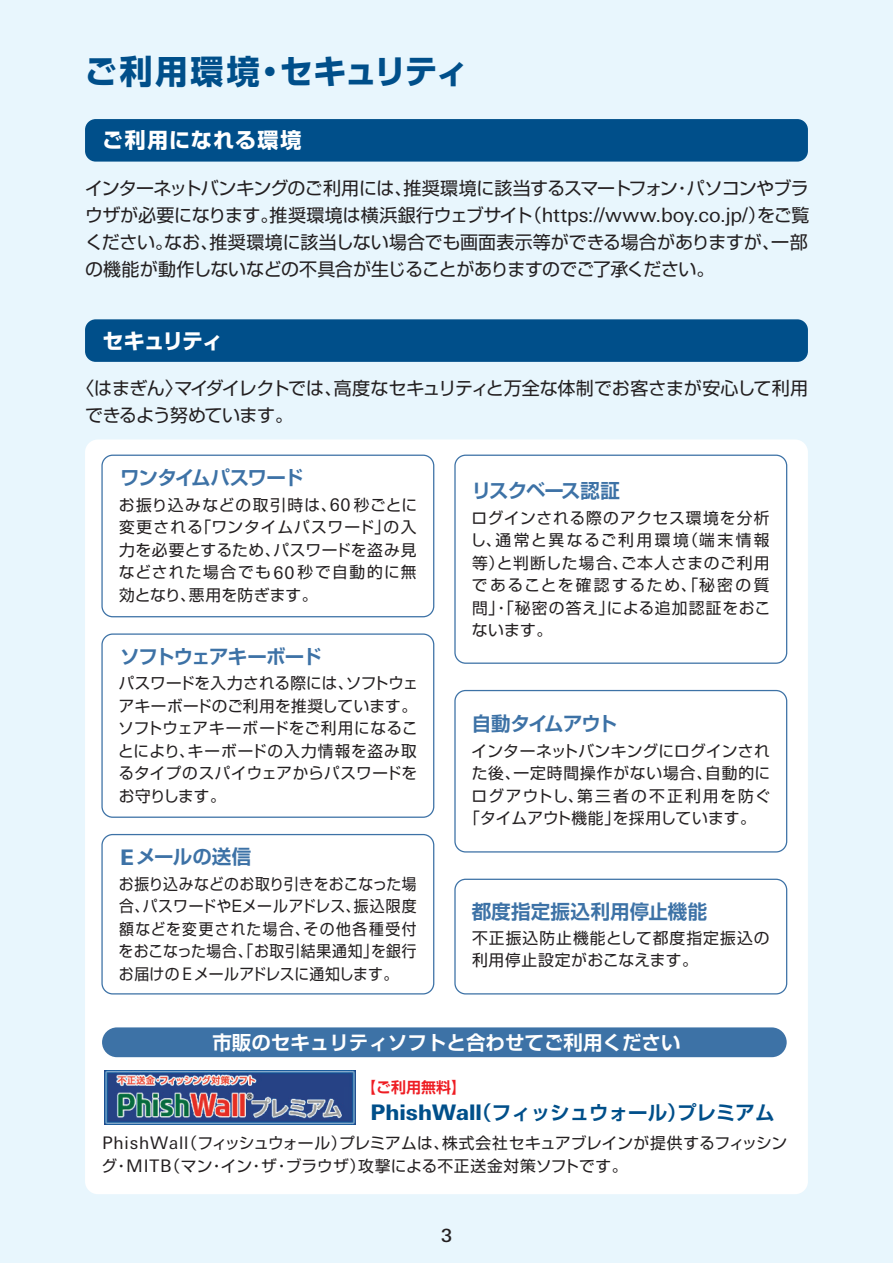
<style>
.page{position:relative;width:893px;height:1263px;background:#e8f6fd}
.page>*{position:absolute;margin:0;border:0;box-sizing:border-box;transform-origin:0 0}
.t1{font:700 33px "Shin Go Pro";letter-spacing:.025em;color:#004f8a}
.t2{font:700 21px "Shin Go Pro";letter-spacing:.065em;color:#fff}
.t3{font:700 21px "Shin Go Pro";letter-spacing:.04em;color:#fff}
.t4{font:700 19.5px "Shin Go Pro De";letter-spacing:-.045em;color:#3d72a6}
.t5{font:700 19.5px "Shin Go Pro De";color:#004f8a}
.t6{font:700 19.5px "Shin Go Pro De";color:#fff}
.t7{font:700 19.5px "Shin Go Pro De";letter-spacing:.01em;color:#3d72a6}
.t8{font:500 18.15px "LT Univers Basic";color:#231f20}
.t9{font:18px/27px "Shin Go Pro";letter-spacing:-.025em;color:#231f20}
.t10{font:15.75px/22.5px "Shin Go Pro";letter-spacing:.04em;color:#231f20;text-align:justify}
.t11{font:15.75px/22.5px "Shin Go Pro";letter-spacing:.04em;color:#231f20;text-align:justify;scale:.94 1}
.t12{font:15.75px/22.5px "Shin Go Pro";letter-spacing:-.005em;color:#231f20}
.t13{font:15.75px "Shin Go Pro";letter-spacing:.01em;color:#231f20}
.t14{font:15.75px "Shin Go Pro";letter-spacing:.06em;color:#231f20}
.t15{font:15.75px "Shin Go Pro";color:#231f20}
.t16{font:15.75px "Shin Go Pro";letter-spacing:.11em;color:#231f20}
.t17{font:700 15px "Shin Go Pro De";color:#ee1d23}
.s1{font-family:"LT Univers Basic";font-size:19.8px}
.s2{font-family:"LT Univers Basic";font-size:17.4px}
.s3{font-family:"LT Univers Basic";font-weight:800;font-size:21.45px}
</style>
<div class="page">
<div style="left:85px;top:439px;width:723px;height:755px;background:#fff;border-radius:13px"></div>
<div style="left:85px;top:319px;width:723px;height:43px;background:#004f8a;border-radius:11px"></div>
<div style="left:85px;top:119px;width:723px;height:43px;background:#004f8a;border-radius:11px"></div>
<div style="left:101px;top:455px;width:333px;height:162px;border:1px solid #3d72a6;border-radius:11px"></div>
<div style="left:101px;top:633px;width:333px;height:185px;border:1px solid #3d72a6;border-radius:11px"></div>
<div style="left:101px;top:834px;width:333px;height:160px;border:1px solid #3d72a6;border-radius:11px"></div>
<div style="left:102px;top:1027px;width:685px;height:30px;background:#3d72a6;border-radius:15px"></div>
<div style="left:454px;top:455px;width:333px;height:209px;border:1px solid #3d72a6;border-radius:11px"></div>
<div style="left:454px;top:690px;width:333px;height:162px;border:1px solid #3d72a6;border-radius:11px"></div>
<div style="left:454px;top:879px;width:333px;height:115px;border:1px solid #3d72a6;border-radius:11px"></div>
<img style="left:105px;top:1071px;width:250px;height:54px">
<h1 class="t1" style="left:84px;top:46px;width:386px">ご利用環境・セキュリティ</h1>
<h2 class="t2" style="left:102px;top:124px;width:201px">ご利用になれる環境</h2>
<p class="t9" style="left:85px;top:173px;width:726px;text-align:justify">インターネットバンキングのご利用には、推奨環境に該当するスマートフォン・パソコンやブラウザが必要になります。推奨環境は横浜銀行ウェブサイト（<span class="s1">https://www.boy.co.jp/</span>）をご覧ください。なお、推奨環境に該当しない場合でも画面表示等ができる場合がありますが、一部の機能が動作しないなどの不具合が生じることがありますのでご了承ください。</p>
<h2 class="t3" style="left:102px;top:324px;width:122px">セキュリティ</h2>
<p class="t9" style="left:85px;top:373px;width:725px;text-indent:-9px">〈はまぎん〉マイダイレクトでは、高度なセキュリティと万全な体制でお客さまが安心して利用できるよう努めています。</p>
<p class="t4" style="left:120px;top:462px;width:185px">ワンタイムパスワード</p>
<p class="t10" style="left:119px;top:492px;width:300px">お振り込みなどの取引時は、<span class="s2">60</span> 秒ごとに変更される「ワンタイムパスワード」の入力を必要とするため、パスワードを盗み見などされた場合でも<span class="s2">60</span>秒で自動的に無効となり、悪用を防ぎます。</p>
<p class="t4" style="left:120px;top:640px;width:203px">ソフトウェアキーボード</p>
<p class="t10" style="left:118px;top:670px;width:302px">パスワードを入力される際には、ソフトウェアキーボードのご利用を推奨しています。ソフトウェアキーボードをご利用になることにより、キーボードの入力情報を盗み取るタイプのスパイウェアからパスワードをお守りします。</p>
<p class="t4" style="left:120px;top:841px;width:133px"><span class="s3">E</span>メールの送信</p>
<p class="t11" style="left:119px;top:871px;width:319px">お振り込みなどのお取り引きをおこなった場合、パスワードやＥメールアドレス、振込限度額などを変更された場合、その他各種受付をおこなった場合、「お取引結果通知」を銀行お届けの <span class="s2">E</span>メールアドレスに通知します。</p>
<p class="t4" style="left:472px;top:475px;width:150px">リスクベース認証</p>
<p class="t10" style="left:470px;top:504px;width:302px">ログインされる際のアクセス環境を分析し、通常と異なるご利用環境（端末情報等）と判断した場合、ご本人さまのご利用であることを確認するため、「秘密の質問」・「秘密の答え」による追加認証をおこないます。</p>
<p class="t4" style="left:472px;top:708px;width:147px">自動タイムアウト</p>
<p class="t13" style="left:472px;top:738px;width:300px">インターネットバンキングにログインされ</p>
<p class="t14" style="left:472px;top:760px;width:300px">た後、一定時間操作がない場合、自動的に</p>
<p class="t16" style="left:472px;top:783px;width:301px">ログアウトし、第三者の不正利用を防ぐ</p>
<p class="t15" style="left:464px;top:805px;width:293px">「タイムアウト機能」を採用しています。</p>
<p class="t7" style="left:472px;top:895px;width:237px">都度指定振込利用停止機能</p>
<p class="t10" style="left:472px;top:925px;width:299px">不正振込防止機能として都度指定振込の利用停止設定がおこなえます。</p>
<p class="t6" style="left:212px;top:1027px;width:469px">市販のセキュリティソフトと合わせてご利用ください</p>
<p class="t17" style="left:361px;top:1075px;width:107px">【ご利用無料】</p>
<p class="t5" style="left:371px;top:1096px;width:405px"><span class="s3">PhishWall</span>（フィッシュウォール）プレミアム</p>
<p class="t12" style="left:101px;top:1130px;width:687px"><span class="s2">PhishWall</span>（フィッシュウォール）プレミアムは、株式会社セキュアブレインが提供するフィッシング・<span class="s2">MITB</span>（マン・イン・ザ・ブラウザ）攻撃による不正送金対策ソフトです。</p>
<p class="t8" style="left:441px;top:1225px;width:12px">3</p>
</div>
